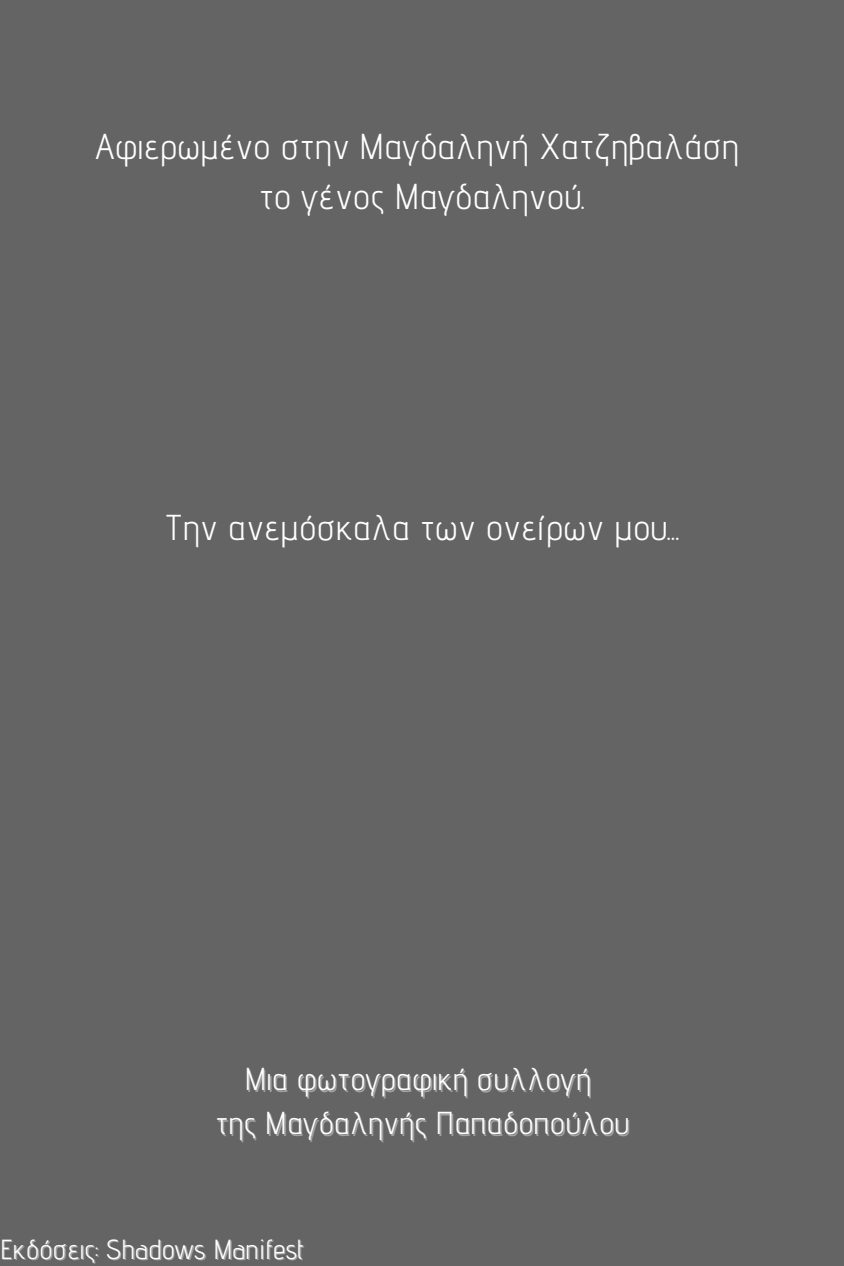
<style>
.page{position:relative;width:844px;height:1266px;background:#646464}
.page>*{position:absolute;margin:0;border:0;box-sizing:border-box;transform-origin:0 0}
.t1{font:36px "Advent Pro";color:#fff}
.t2{font:31.72px "Advent Pro";color:#fff}
.t3{font:27.6px "Advent Pro";color:#fff}
</style>
<div class="page">
<p class="t1" style="left:95px;top:124px;width:644px">Αφιερωμένο στην Μαγδαληνή Χατζηβαλάση</p>
<p class="t1" style="left:258px;top:174px;width:328px">το γένος Μαγδαληνού.</p>
<p class="t1" style="left:164px;top:505px;width:518px">Την ανεμόσκαλα των ονείρων μου...</p>
<p class="t2" style="left:244px;top:1059px;width:348px">Μια φωτογραφική συλλογή</p>
<p class="t2" style="left:215px;top:1103px;width:416px">της Μαγδαληνής Παπαδοπούλου</p>
<p class="t3" style="left:0;top:1232px;width:305px">Εκδόσεις: Shadows Manifest</p>
</div>
